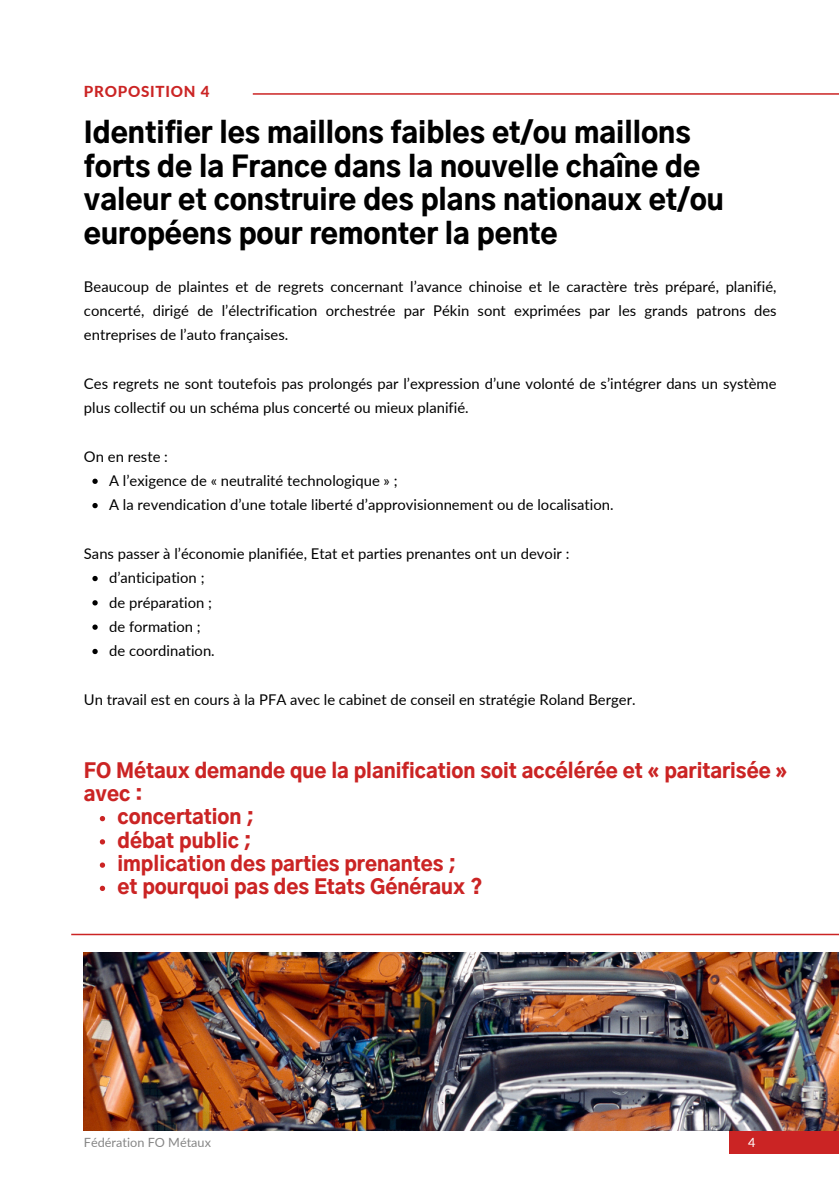
<style>
.page{position:relative;width:839px;height:1191px;background:#fff}
.page>*{position:absolute;margin:0;border:0;box-sizing:border-box;transform-origin:0 0}
.t1{font:900 28.2px/33.8px "Gothic A1";color:#000}
.t2{font:900 19.8px/23.2px "Gothic A1";color:#cb2424}
.t3{font:800 15.2px "Lato";letter-spacing:.05em;color:#cb2424}
.t4{font:14.8px/24.4px "Lato";color:#000;text-align:justify}
.t5{font:12.6px "Lato";color:#868686}
.t6{font:12.6px "Lato";color:#fff}
</style>
<div class="page">
<hr style="left:253px;top:93px;width:585px;height:2px;background:#cb2424">
<div style="left:729px;top:1132px;width:109px;height:22px;background:#cb2424"></div>
<hr style="left:71px;top:934px;width:767px;height:1px;background:#cb2424">
<img style="left:84px;top:952px;width:754px;height:179px">
<svg style="left:92px;top:479px;width:6px;height:5px"></svg>
<svg style="left:92px;top:503px;width:6px;height:5px"></svg>
<svg style="left:92px;top:576px;width:6px;height:5px"></svg>
<svg style="left:92px;top:600px;width:6px;height:5px"></svg>
<svg style="left:92px;top:625px;width:6px;height:5px"></svg>
<svg style="left:92px;top:649px;width:6px;height:5px"></svg>
<svg style="left:100px;top:816px;width:5px;height:5px"></svg>
<svg style="left:100px;top:839px;width:5px;height:6px"></svg>
<svg style="left:100px;top:862px;width:5px;height:6px"></svg>
<svg style="left:100px;top:886px;width:5px;height:5px"></svg>
<p class="t3" style="left:84px;top:82px;width:127px">PROPOSITION 4</p>
<h1 class="t1" style="left:84px;top:117px;width:641px">Identifier les maillons faibles et/ou maillons forts de la France dans la nouvelle chaîne de valeur et construire des plans nationaux et/ou européens pour remonter la pente</h1>
<h5 class="t4" style="left:84px;top:274px;width:694px">Beaucoup de plaintes et de regrets concernant l’avance chinoise et le caractère très préparé, planifié, concerté, dirigé de l’électrification orchestrée par Pékin sont exprimées par les grands patrons des entreprises de l’auto françaises.</h5>
<h5 class="t4" style="left:84px;top:371px;width:694px">Ces regrets ne sont toutefois pas prolongés par l’expression d’une volonté de s’intégrer dans un système plus collectif ou un schéma plus concerté ou mieux planifié.</h5>
<h5 class="t4" style="left:84px;top:444px;width:85px">On en reste :</h5>
<p class="t4" style="left:109px;top:468px;width:290px">A l’exigence de « neutralité technologique » ;</p>
<p class="t4" style="left:109px;top:492px;width:506px">A la revendication d’une totale liberté d’approvisionnement ou de localisation.</p>
<h5 class="t4" style="left:84px;top:541px;width:487px">Sans passer à l’économie planifiée, Etat et parties prenantes ont un devoir :</h5>
<p class="t4" style="left:109px;top:565px;width:97px">d’anticipation ;</p>
<p class="t4" style="left:109px;top:590px;width:104px">de préparation ;</p>
<p class="t4" style="left:109px;top:614px;width:93px">de formation ;</p>
<p class="t4" style="left:109px;top:638px;width:107px">de coordination.</p>
<h5 class="t4" style="left:84px;top:687px;width:553px">Un travail est en cours à la PFA avec le cabinet de conseil en stratégie Roland Berger.</h5>
<p class="t2" style="left:84px;top:760px;width:705px">FO Métaux demande que la planification soit accélérée et « paritarisée » avec :</p>
<p class="t2" style="left:117px;top:807px;width:138px">concertation ;</p>
<p class="t2" style="left:117px;top:830px;width:135px">débat public ;</p>
<p class="t2" style="left:117px;top:853px;width:340px">implication des parties prenantes ;</p>
<p class="t2" style="left:117px;top:877px;width:366px">et pourquoi pas des Etats Généraux ?</p>
<h2 class="t5" style="left:84px;top:1135px;width:129px">Fédération FO Métaux</h2>
<h4 class="t6" style="left:748px;top:1135px;width:9px">4</h4>
</div>
